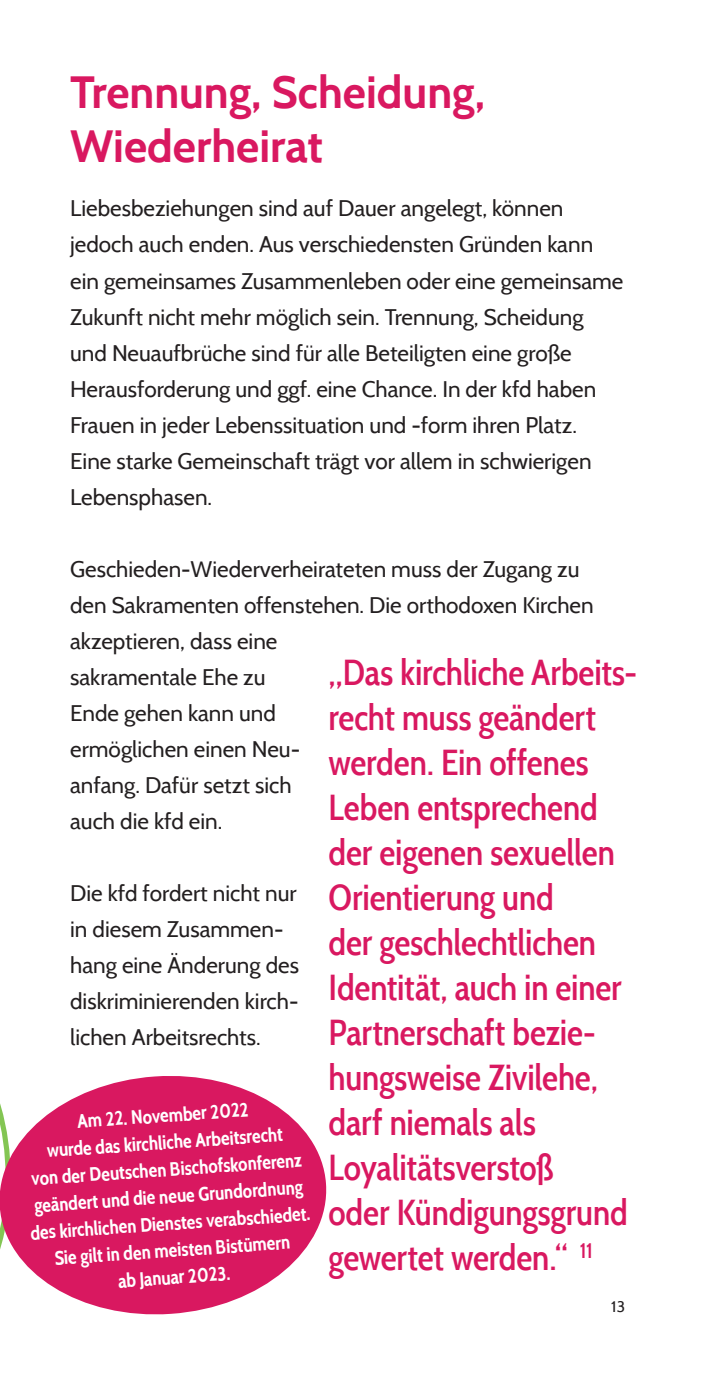
<style>
.page{position:relative;width:708px;height:1378px;background:#fff}
.page>*{position:absolute;margin:0;border:0;box-sizing:border-box;transform-origin:0 0}
.t1{font:700 45px/54px "Cabin";color:#d91860}
.t2{font:500 36px/45px "Cabin Condensed";letter-spacing:-.005em;color:#d91860}
.t3{font:22.5px/36px "Cabin";color:#231f20}
.t4{font:700 19.35px/27px "Cabin Condensed";color:#fff;text-align:center}
.t5{font:15.3px "Cabin";color:#231f20}
</style>
<div class="page">
<svg style="left:0;top:1076px;width:327px;height:239px;fill:#d91860"></svg>
<h1 class="t1" style="left:70px;top:66px;width:417px">Trennung, Scheidung,<br>Wiederheirat</h1>
<p class="t3" style="left:70px;top:190px;width:555px">Liebesbeziehungen sind auf Dauer angelegt, können jedoch auch enden. Aus verschiedensten Gründen kann ein gemeinsames Zusammenleben oder eine gemeinsame Zukunft nicht mehr möglich sein. Trennung, Scheidung und Neuaufbrüche sind für alle Beteiligten eine große Herausforderung und ggf. eine Chance. In der kfd haben Frauen in jeder Lebenssituation und -form ihren Platz.<br>Eine starke Gemeinschaft trägt vor allem in schwierigen Lebensphasen.</p>
<p class="t3" style="left:70px;top:550px;width:525px">Geschieden-Wiederverheirateten muss der Zugang zu den Sakramenten offenstehen. Die orthodoxen Kirchen akzeptieren, dass eine<br>sakramentale Ehe zu<br>Ende gehen kann und<br>ermöglichen einen Neu-<br>anfang. Dafür setzt sich<br>auch die kfd ein.</p>
<p class="t2" style="left:328px;top:649px;width:310px">„Das kirchliche Arbeits&shy;recht muss geändert werden. Ein offenes<br>Leben entsprechend der eigenen sexuellen<br>Orientierung und<br>der geschlechtlichen<br>Identität, auch in einer<br>Partnerschaft bezie&shy;hungsweise Zivilehe, darf niemals als<br>Loyalitätsverstoß<br>oder Kündigungsgrund gewertet werden.“ <sup>11</sup></p>
<p class="t3" style="left:70px;top:874px;width:230px">Die kfd fordert nicht nur in diesem Zusammen&shy;hang eine Änderung des diskriminierenden kirch&shy;lichen Arbeitsrechts.</p>
<p class="t4" style="left:22px;top:1111px;width:282px;rotate:-4deg">Am 22. November 2022<br>wurde das kirchliche Arbeitsrecht<br>von der Deutschen Bischofskonferenz geändert und die neue Grundordnung des kirchlichen Dienstes verabschiedet.<br>Sie gilt in den meisten Bistümern<br>ab Januar 2023.</p>
<p class="t5" style="left:611px;top:1296px;width:15px">13</p>
</div>
